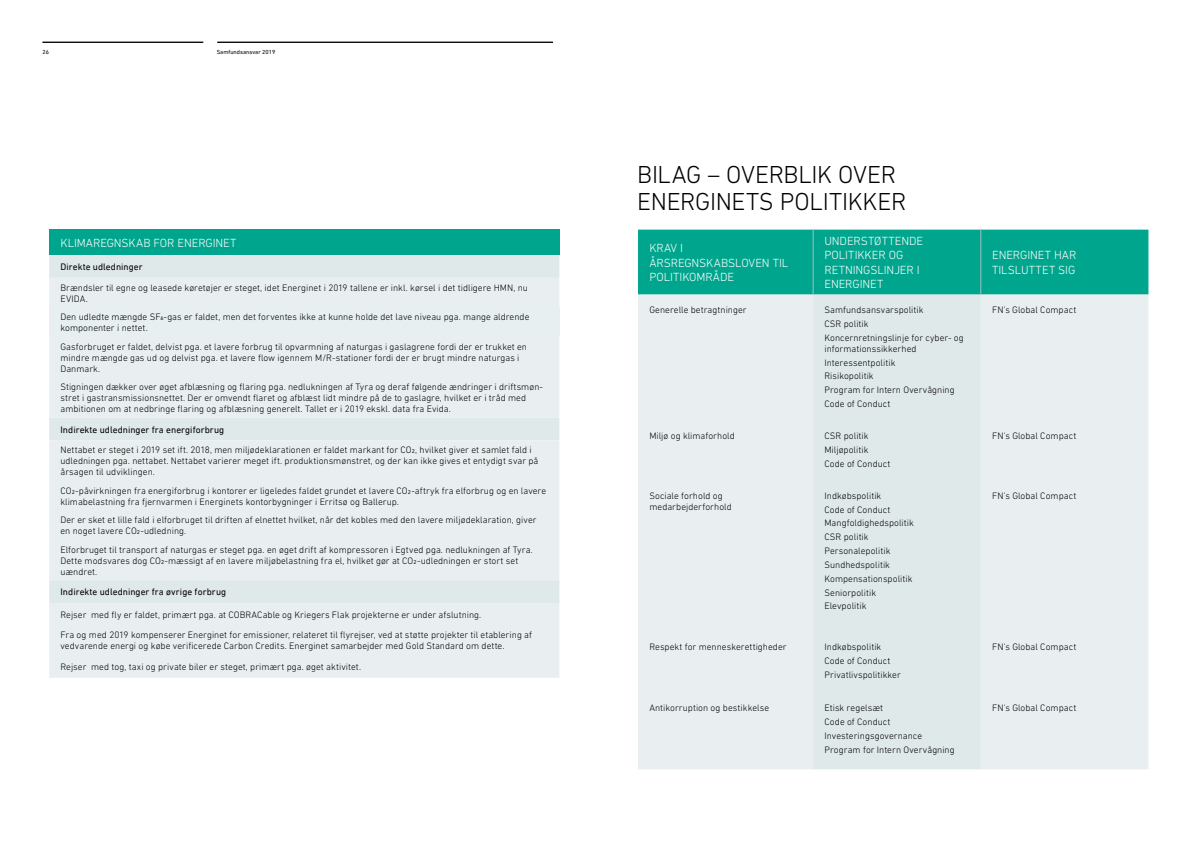
<style>
.page{position:relative;width:1191px;height:842px;background:#fff}
.page>*{position:absolute;margin:0;border:0;box-sizing:border-box;transform-origin:0 0}
.t1{font:300 25px/27.5px "DIN Next LT Pro";letter-spacing:-.015em;color:#000}
.t2{font:300 12px/14.4px "DIN Next LT Pro";letter-spacing:-.01em;color:#fff}
.t3{font:300 9.5px/13.8px "DIN Next LT Pro";letter-spacing:.005em;color:#000}
.t4{font:9.5px "DIN Next LT Pro";letter-spacing:.01em;color:#000}
.t5{font:6px "DIN Next LT Pro";color:#000}
</style>
<div class="page">
<hr style="left:43px;top:42px;width:160px;height:1px;background:#020203">
<hr style="left:217px;top:42px;width:336px;height:1px;background:#020203">
<div style="left:638px;top:230px;width:510px;height:65px;background:#00a58d"></div>
<div style="left:638px;top:295px;width:510px;height:474px;background:#e9eff0"></div>
<div style="left:813px;top:295px;width:167px;height:474px;background:#e0e9ea"></div>
<hr style="left:813px;top:230px;width:1px;height:65px;background:#a0c1c2">
<hr style="left:980px;top:230px;width:1px;height:65px;background:#a0c1c2">
<div style="left:49px;top:230px;width:510px;height:25px;background:#00a58d"></div>
<div style="left:49px;top:255px;width:510px;height:23px;background:#e0e9ea"></div>
<svg style="left:49px;top:278px;width:510px;height:400px;background:#e7eeef"></svg>
<div style="left:49px;top:307px;width:510px;height:30px;background:#e8eff0"></div>
<p class="t5" style="left:43px;top:49px;width:8px">26</p>
<p class="t5" style="left:217px;top:49px;width:60px">Samfundsansvar 2019</p>
<p class="t2" style="left:60px;top:235px;width:177px">KLIMAREGNSKAB FOR ENERGINET</p>
<p class="t4" style="left:60px;top:261px;width:84px">Direkte udledninger</p>
<p class="t3" style="left:60px;top:282px;width:469px;line-height:11px">Brændsler til egne og leasede køretøjer er steget, idet Energinet i 2019 tallene er inkl. kørsel i det tidligere HMN, nu<br>EVIDA.</p>
<p class="t3" style="left:60px;top:311px;width:470px;line-height:11px">Den udledte mængde SF6-gas er faldet, men det forventes ikke at kunne holde det lave niveau pga. mange aldrende komponenter i nettet.</p>
<p class="t3" style="left:60px;top:341px;width:468px;line-height:11px">Gasforbruget er faldet, delvist pga. et lavere forbrug til opvarmning af naturgas i gaslagrene fordi der er trukket en mindre mængde gas ud og delvist pga. et lavere flow igennem M/R-stationer fordi der er brugt mindre naturgas i<br>Danmark.</p>
<p class="t3" style="left:60px;top:381px;width:484px;line-height:11px">Stigningen dækker over øget afblæsning og flaring pga. nedlukningen af Tyra og deraf følgende ændringer i driftsmøn&shy;stret i gastransmissionsnettet. Der er omvendt flaret og afblæst lidt mindre på de to gaslagre, hvilket er i tråd med ambitionen om at nedbringe flaring og afblæsning generelt. Tallet er i 2019 ekskl. data fra Evida.</p>
<p class="t4" style="left:60px;top:424px;width:165px">Indirekte udledninger fra energiforbrug</p>
<p class="t3" style="left:60px;top:444px;width:479px;line-height:11px">Nettabet er steget i 2019 set ift. 2018, men miljødeklarationen er faldet markant for CO2, hvilket giver et samlet fald i udledningen pga. nettabet. Nettabet varierer meget ift. produktionsmønstret, og der kan ikke gives et entydigt svar på årsagen til udviklingen.</p>
<p class="t3" style="left:60px;top:485px;width:487px;line-height:11px">CO2-påvirkningen fra energiforbrug i kontorer er ligeledes faldet grundet et lavere CO2-aftryk fra elforbrug og en lavere klimabelastning fra fjernvarmen i Energinets kontorbygninger i Erritsø og Ballerup.</p>
<p class="t3" style="left:60px;top:514px;width:477px;line-height:11px">Der er sket et lille fald i elforbruget til driften af elnettet hvilket, når det kobles med den lavere miljødeklaration, giver en noget lavere CO2-udledning.</p>
<p class="t3" style="left:60px;top:544px;width:474px;line-height:11px">Elforbruget til transport af naturgas er steget pga. en øget drift af kompressoren i Egtved pga. nedlukningen af Tyra.<br>Dette modsvares dog CO2-mæssigt af en lavere miljøbelastning fra el, hvilket gør at CO2-udledningen er stort set uændret.</p>
<p class="t4" style="left:60px;top:586px;width:167px">Indirekte udledninger fra øvrige forbrug</p>
<p class="t3" style="left:60px;top:604px;width:473px;line-height:20.6px">Rejser med fly er faldet, primært pga. at COBRACable og Kriegers Flak projekterne er under afslutning.<br>Fra og med 2019 kompenserer Energinet for emissioner, relateret til flyrejser, ved at støtte projekter til etablering af</p>
<p class="t3" style="left:60px;top:636px;width:445px;line-height:20.6px">vedvarende energi og købe verificerede Carbon Credits. Energinet samarbejder med Gold Standard om dette.<br>Rejser med tog, taxi og private biler er steget, primært pga. øget aktivitet.</p>
<h1 class="t1" style="left:637px;top:160px;width:270px">BILAG – OVERBLIK OVER<br>ENERGINETS POLITIKKER</h1>
<p class="t2" style="left:649px;top:241px;width:140px">KRAV I<br>ÅRSREGNSKABSLOVEN TIL<br>POLITIKOMRÅDE</p>
<p class="t2" style="left:824px;top:234px;width:100px">UNDERSTØTTENDE<br>POLITIKKER OG<br>RETNINGSLINJER I<br>ENERGINET</p>
<p class="t3" style="left:649px;top:303px;width:99px">Generelle betragtninger</p>
<p class="t3" style="left:824px;top:303px;width:141px">Samfundsansvarspolitik<br>CSR politik<br>Koncernretningslinje for cyber- og</p>
<p class="t3" style="left:824px;top:341px;width:132px">informationssikkerhed<br>Interessentpolitik<br>Risikopolitik<br>Program for Intern Overvågning<br>Code of Conduct</p>
<p class="t2" style="left:992px;top:248px;width:86px">ENERGINET HAR<br>TILSLUTTET SIG</p>
<p class="t3" style="left:992px;top:303px;width:86px">FN’s Global Compact</p>
<p class="t3" style="left:649px;top:429px;width:87px">Miljø og klimaforhold</p>
<p class="t3" style="left:824px;top:429px;width:67px">CSR politik<br>Miljøpolitik<br>Code of Conduct</p>
<p class="t3" style="left:992px;top:429px;width:86px">FN’s Global Compact</p>
<p class="t3" style="left:649px;top:490px;width:84px;line-height:11px">Sociale forhold og medarbejderforhold</p>
<p class="t3" style="left:824px;top:488px;width:91px">Indkøbspolitik<br>Code of Conduct<br>Mangfoldighedspolitik<br>CSR politik<br>Personalepolitik<br>Sundhedspolitik<br>Kompensationspolitik<br>Seniorpolitik<br>Elevpolitik</p>
<p class="t3" style="left:992px;top:488px;width:86px">FN’s Global Compact</p>
<p class="t3" style="left:649px;top:640px;width:139px">Respekt for menneskerettigheder</p>
<p class="t3" style="left:824px;top:640px;width:78px">Indkøbspolitik<br>Code of Conduct<br>Privatlivspolitikker</p>
<p class="t3" style="left:992px;top:640px;width:86px">FN’s Global Compact</p>
<p class="t3" style="left:649px;top:701px;width:121px">Antikorruption og bestikkelse</p>
<p class="t3" style="left:824px;top:701px;width:132px">Etisk regelsæt<br>Code of Conduct<br>Investeringsgovernance<br>Program for Intern Overvågning</p>
<p class="t3" style="left:992px;top:701px;width:86px">FN’s Global Compact</p>
</div>
